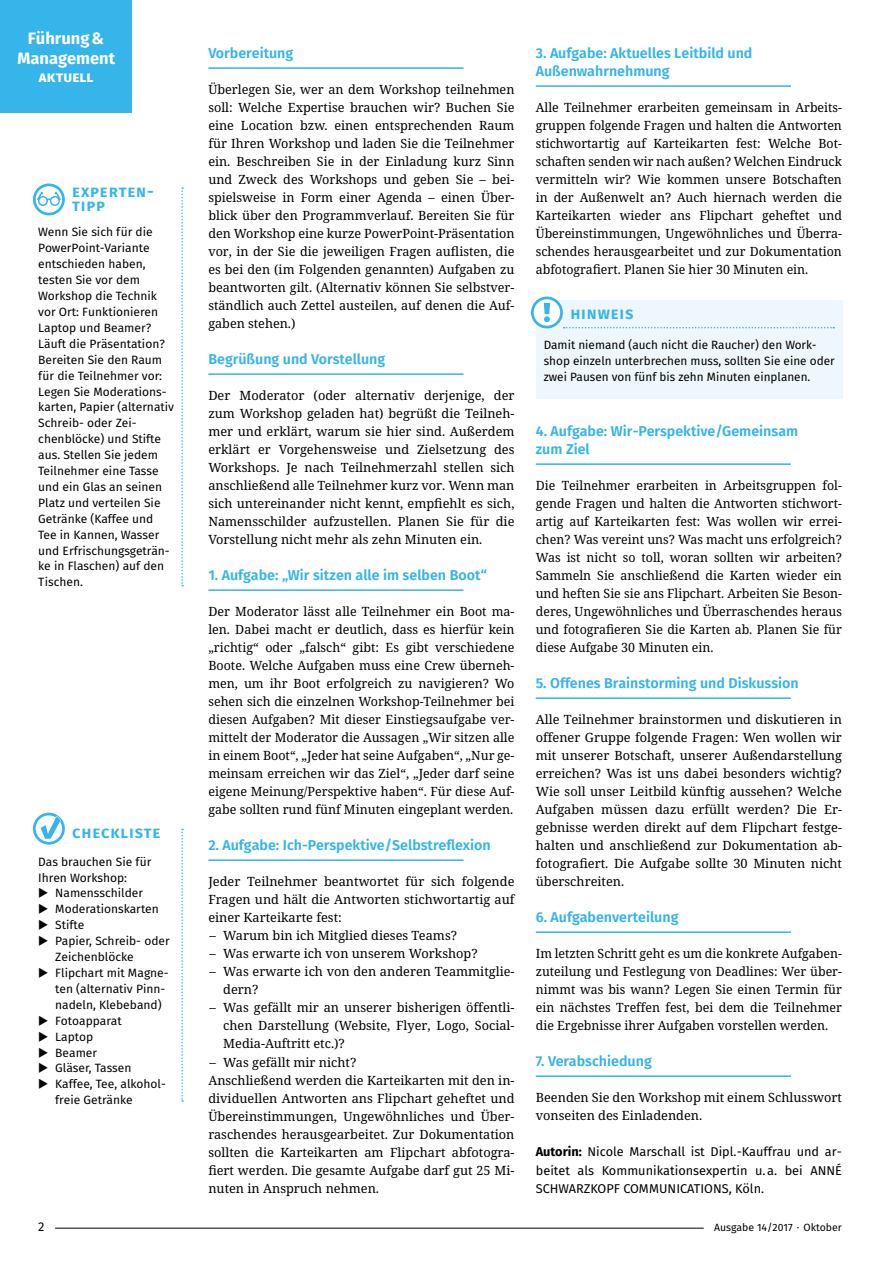
<style>
.page{position:relative;width:893px;height:1263px;background:#fff}
.page>*{position:absolute;margin:0;border:0;box-sizing:border-box;transform-origin:0 0}
.t1{font:600 16.5px/14.4px "Fira Sans";letter-spacing:.05em;color:#35b5e9}
.t2{font:700 16.5px/19.5px "Fira Sans";color:#fff;text-align:center}
.t3{font:700 15px "Fira Sans";letter-spacing:.01em;color:#fff}
.t4{font:600 14.25px/18px "Fira Sans";color:#35b5e9}
.t5{font:12.75px/18px "Noto Serif";color:#000;text-align:justify}
.t6{font:12.75px/18px "Fira Sans";color:#000;text-align:justify}
.t7{font:12px/15.9px "Fira Sans";color:#000}
.t8{font:10.5px "Fira Sans";color:#000}
.s1{font-weight:700}
</style>
<div class="page">
<hr style="left:55px;top:1228px;width:649px;height:1px;background:#000">
<div style="left:0;top:0;width:132px;height:112px;background:#35b5e9"></div>
<hr style="left:208px;top:67px;width:255px;height:2px;background:#35b5e9">
<hr style="left:208px;top:373px;width:255px;height:2px;background:#35b5e9">
<hr style="left:208px;top:589px;width:255px;height:2px;background:#35b5e9">
<hr style="left:208px;top:859px;width:255px;height:2px;background:#35b5e9">
<hr style="left:536px;top:85px;width:255px;height:2px;background:#35b5e9">
<hr style="left:536px;top:463px;width:255px;height:2px;background:#35b5e9">
<hr style="left:536px;top:697px;width:255px;height:2px;background:#35b5e9">
<hr style="left:536px;top:931px;width:255px;height:2px;background:#35b5e9">
<hr style="left:536px;top:1075px;width:255px;height:2px;background:#35b5e9">
<svg style="left:181px;top:187px;width:2px;height:399px"></svg>
<svg style="left:33px;top:183px;width:32px;height:32px"></svg>
<svg style="left:181px;top:829px;width:2px;height:273px"></svg>
<svg style="left:33px;top:813px;width:32px;height:31px"></svg>
<div style="left:536px;top:301px;width:306px;height:98px;background:#eef7fd"></div>
<svg style="left:531px;top:297px;width:303px;height:31px"></svg>
<p class="t2" style="left:17px;top:29px;width:99px">Führung&amp;<br>Management</p>
<p class="t3" style="left:39px;top:67px;width:56px">aktuell</p>
<p class="t1" style="left:72px;top:184px;width:83px">Experten-<br>Tipp</p>
<p class="t7" style="left:38px;top:224px;width:137px">Wenn Sie sich für die<br>PowerPoint-Variante entschieden haben, testen Sie vor dem<br>Workshop die Technik vor Ort: Funktionieren<br>Laptop und Beamer?<br>Läuft die Präsentation?<br>Bereiten Sie den Raum für die Teilnehmer vor:<br>Legen Sie Moderations&shy;karten, Papier (alternativ<br>Schreib- oder Zei&shy;chenblöcke) und Stifte aus. Stellen Sie jedem<br>Teilnehmer eine Tasse und ein Glas an seinen<br>Platz und verteilen Sie<br>Getränke (Kaffee und<br>Tee in Kannen, Wasser und Erfrischungsgeträn&shy;ke in Flaschen) auf den<br>Tischen.</p>
<p class="t1" style="left:72px;top:825px;width:90px">Checkliste</p>
<p class="t7" style="left:38px;top:853px;width:115px">Das brauchen Sie für<br>Ihren Workshop:</p>
<p class="t7" style="left:55px;top:885px;width:116px">Namensschilder<br>Moderationskarten<br>Stifte<br>Papier, Schreib- oder<br>Zeichenblöcke<br>Flipchart mit Magne&shy;ten (alternativ Pinn&shy;nadeln, Klebeband)<br>Fotoapparat<br>Laptop<br>Beamer<br>Gläser, Tassen<br>Kaffee, Tee, alkohol&shy;freie Getränke</p>
<p class="t4" style="left:208px;top:44px;width:86px">Vorbereitung</p>
<p class="t5" style="left:208px;top:80px;width:308px">Überlegen Sie, wer an dem Workshop teilnehmen soll: Welche Expertise brauchen wir? Buchen Sie eine Location bzw. einen entsprechenden Raum für Ihren Workshop und laden Sie die Teilnehmer ein. Beschreiben Sie in der Einladung kurz Sinn und Zweck des Workshops und geben Sie – bei&shy;spielsweise in Form einer Agenda – einen Über&shy;blick über den Programmverlauf. Bereiten Sie für den Workshop eine kurze PowerPoint-Präsentation vor, in der Sie die jeweiligen Fragen auflisten, die es bei den (im Folgenden genannten) Aufgaben zu beantworten gilt. (Alternativ können Sie selbstver&shy;ständlich auch Zettel austeilen, auf denen die Auf&shy;gaben stehen.)</p>
<p class="t4" style="left:208px;top:350px;width:178px">Begrüßung und Vorstellung</p>
<p class="t5" style="left:208px;top:386px;width:308px">Der Moderator (oder alternativ derjenige, der zum Workshop geladen hat) begrüßt die Teilneh&shy;mer und erklärt, warum sie hier sind. Außerdem erklärt er Vorgehensweise und Zielsetzung des Workshops. Je nach Teilnehmerzahl stellen sich anschließend alle Teilnehmer kurz vor. Wenn man sich untereinander nicht kennt, empfiehlt es sich, Namensschilder aufzustellen. Planen Sie für die Vorstellung nicht mehr als zehn Minuten ein.</p>
<p class="t4" style="left:208px;top:566px;width:280px">1. Aufgabe: „Wir sitzen alle im selben Boot“</p>
<p class="t5" style="left:208px;top:602px;width:308px">Der Moderator lässt alle Teilnehmer ein Boot ma&shy;len. Dabei macht er deutlich, dass es hierfür kein „richtig“ oder „falsch“ gibt: Es gibt verschiedene Boote. Welche Aufgaben muss eine Crew überneh&shy;men, um ihr Boot erfolgreich zu navigieren? Wo sehen sich die einzelnen Workshop-Teilnehmer bei diesen Aufgaben? Mit dieser Einstiegsaufgabe ver&shy;mittelt der Moderator die Aussagen „Wir sitzen alle in einem Boot“, „Jeder hat seine Aufgaben“, „Nur ge&shy;meinsam erreichen wir das Ziel“, „Jeder darf seine eigene Meinung/Perspektive haben“. Für diese Auf&shy;gabe sollten rund fünf Minuten eingeplant werden.</p>
<p class="t4" style="left:208px;top:836px;width:284px">2. Aufgabe: Ich-Perspektive/Selbstreflexion</p>
<p class="t5" style="left:208px;top:872px;width:308px">Jeder Teilnehmer beantwortet für sich folgende Fragen und hält die Antworten stichwortartig auf einer Karteikarte fest:</p>
<p class="t5" style="left:209px;top:926px;width:249px">– Warum bin ich Mitglied dieses Teams?</p>
<p class="t5" style="left:209px;top:944px;width:270px">– Was erwarte ich von unserem Workshop?</p>
<p class="t5" style="left:223px;top:962px;width:293px;text-indent:-14px">– Was erwarte ich von den anderen Teammitglie&shy;dern?</p>
<p class="t5" style="left:223px;top:998px;width:293px;text-indent:-14px">– Was gefällt mir an unserer bisherigen öffentli&shy;chen Darstellung (Website, Flyer, Logo, Social-Media-Auftritt etc.)?</p>
<p class="t5" style="left:208px;top:1052px;width:308px;text-align:left">– Was gefällt mir nicht?<br>Anschließend werden die Karteikarten mit den in&shy;dividuellen Antworten ans Flipchart geheftet und Übereinstimmungen, Ungewöhnliches und Über&shy;raschendes herausgearbeitet. Zur Dokumentation sollten die Karteikarten am Flipchart abfotogra&shy;fiert werden. Die gesamte Aufgabe darf gut 25 Mi&shy;nuten in Anspruch nehmen.</p>
<p class="t4" style="left:536px;top:44px;width:218px">3. Aufgabe: Aktuelles Leitbild und<br>Außenwahrnehmung</p>
<p class="t5" style="left:536px;top:98px;width:308px">Alle Teilnehmer erarbeiten gemeinsam in Arbeits&shy;gruppen folgende Fragen und halten die Antworten stichwortartig auf Karteikarten fest: Welche Bot&shy;schaften senden wir nach außen? Welchen Eindruck vermitteln wir? Wie kommen unsere Botschaften in der Außenwelt an? Auch hiernach werden die Karteikarten wieder ans Flipchart geheftet und Übereinstimmungen, Ungewöhnliches und Überra&shy;schendes herausgearbeitet und zur Dokumentation abfotografiert. Planen Sie hier 30 Minuten ein.</p>
<p class="t1" style="left:570px;top:306px;width:65px">Hi nweis</p>
<p class="t7" style="left:544px;top:337px;width:292px">Damit niemand (auch nicht die Raucher) den Work&shy;shop einzeln unterbrechen muss, sollten Sie eine oder zwei Pausen von fünf bis zehn Minuten einplanen.</p>
<p class="t4" style="left:536px;top:422px;width:264px">4. Aufgabe: Wir-Perspektive/Gemeinsam zum Ziel</p>
<p class="t5" style="left:536px;top:476px;width:308px">Die Teilnehmer erarbeiten in Arbeitsgruppen fol&shy;gende Fragen und halten die Antworten stichwort&shy;artig auf Karteikarten fest: Was wollen wir errei&shy;chen? Was vereint uns? Was macht uns erfolgreich?<br>Was ist nicht so toll, woran sollten wir arbeiten?<br>Sammeln Sie anschließend die Karten wieder ein und heften Sie sie ans Flipchart. Arbeiten Sie Beson&shy;deres, Ungewöhnliches und Überraschendes heraus und fotografieren Sie die Karten ab. Planen Sie für diese Aufgabe 30 Minuten ein.</p>
<p class="t4" style="left:536px;top:674px;width:264px">5. Offenes Brainstorming und Diskussion</p>
<p class="t5" style="left:536px;top:710px;width:308px">Alle Teilnehmer brainstormen und diskutieren in offener Gruppe folgende Fragen: Wen wollen wir mit unserer Botschaft, unserer Außendarstellung erreichen? Was ist uns dabei besonders wichtig?<br>Wie soll unser Leitbild künftig aussehen? Welche Aufgaben müssen dazu erfüllt werden? Die Er&shy;gebnisse werden direkt auf dem Flipchart festge&shy;halten und anschließend zur Dokumentation ab&shy;fotografiert. Die Aufgabe sollte 30 Minuten nicht überschreiten.</p>
<p class="t4" style="left:536px;top:908px;width:144px">6. Aufgabenverteilung</p>
<p class="t5" style="left:536px;top:944px;width:308px">Im letzten Schritt geht es um die konkrete Aufgaben&shy;zuteilung und Festlegung von Deadlines: Wer über&shy;nimmt was bis wann? Legen Sie einen Termin für ein nächstes Treffen fest, bei dem die Teilnehmer die Ergebnisse ihrer Aufgaben vorstellen werden.</p>
<p class="t4" style="left:536px;top:1052px;width:117px">7. Verabschiedung</p>
<p class="t5" style="left:536px;top:1088px;width:308px">Beenden Sie den Workshop mit einem Schlusswort vonseiten des Einladenden.</p>
<p class="t6" style="left:536px;top:1143px;width:308px"><span class="s1">Autorin:</span> Nicole Marschall ist Dipl.-Kauffrau und ar&shy;beitet als Kommunikationsexpertin u.a. bei ANNÉ SCHWARZKOPF COMMUNICATIONS, Köln.</p>
<p class="t6" style="left:38px;top:1217px;width:8px">2</p>
<p class="t8" style="left:714px;top:1220px;width:129px">Ausgabe 14/2017 · Oktober</p>
</div>
